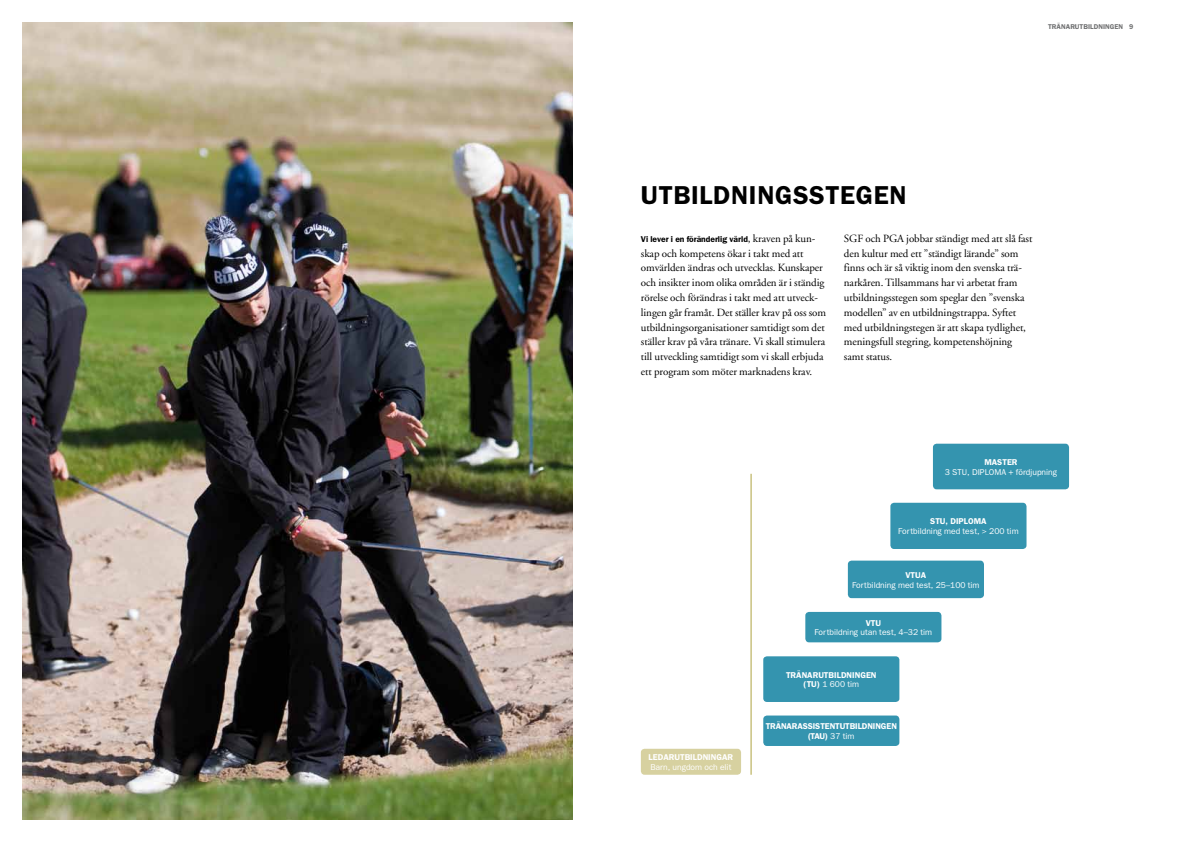
<style>
.page{position:relative;width:1191px;height:842px;background:#fff}
.page>*{position:absolute;margin:0;border:0;box-sizing:border-box;transform-origin:0 0}
.t1{font:600 26px "Franklin Gothic";letter-spacing:.025em;color:#000}
.t2{font:11px/14.8px "Adobe Garamond";letter-spacing:-.005em;color:#000}
.t3{font:8.5px "Franklin Gothic";color:#fff}
.t4{font:600 8.5px/9.7px "Franklin Gothic";color:#fff;text-align:center}
.t5{font:600 8.5px "Franklin Gothic";color:#000}
.t6{font:600 7px "Franklin Gothic";letter-spacing:.005em;color:#707172}
.s1{font-family:"Adobe Garamond Exp";font-weight:400;font-size:11px}
.s2{font-family:"Adobe Garamond";font-weight:400;font-size:11px}
.s3{font-weight:400}
</style>
<div class="page">
<div style="left:933px;top:444px;width:136px;height:45px;background:#3494af;border-radius:4px"></div>
<div style="left:890px;top:503px;width:136px;height:46px;background:#3494af;border-radius:4px"></div>
<div style="left:848px;top:561px;width:136px;height:37px;background:#3494af;border-radius:4px"></div>
<div style="left:763px;top:656px;width:136px;height:46px;background:#3494af;border-radius:4px"></div>
<div style="left:763px;top:715px;width:136px;height:31px;background:#3494af;border-radius:4px"></div>
<div style="left:641px;top:749px;width:100px;height:26px;background:#d7d1a0;border-radius:4px"></div>
<div style="left:805px;top:612px;width:136px;height:30px;background:#3494af;border-radius:4px"></div>
<img style="left:23px;top:23px;width:550px;height:796px">
<hr style="left:750px;top:474px;width:1px;height:301px;background:#afa441">
<p class="t6" style="left:1048px;top:23px;width:87px">TRÄNARUTBILDNINGEN 9</p>
<h1 class="t1" style="left:641px;top:179px;width:267px">UTBILDNINGSSTEGEN</h1>
<p class="t5" style="left:641px;top:234px;width:176px">Vi lever i en föränderlig värld<span class="s1">,</span> <span class="s2">kraven på kun-</span></p>
<p class="t2" style="left:641px;top:246px;width:187px">skap och kompetens ökar i takt med att omvärlden ändras och utvecklas. Kunskaper och insikter inom olika områden är i ständig rörelse och förändras i takt med att utveck&shy;lingen går framåt. Det ställer krav på oss som utbildningsorganisationer samtidigt som det ställer krav på våra tränare. Vi skall stimulera till utveckling samtidigt som vi skall erbjuda ett program som möter marknadens krav.</p>
<p class="t2" style="left:844px;top:231px;width:190px">SGF och PGA jobbar ständigt med att slå fast den kultur med ett ”ständigt lärande” som finns och är så viktig inom den svenska trä&shy;narkåren. Tillsammans har vi arbetat fram utbildningsstegen som speglar den ”svenska modellen” av en utbildningstrappa. Syftet med utbildningstegen är att skapa tydlighet, meningsfull stegring, kompetenshöjning samt status.</p>
<p class="t4" style="left:984px;top:457px;width:35px">MASTER</p>
<p class="t3" style="left:945px;top:467px;width:114px">3 STU, DIPLOMA + fördjupning</p>
<p class="t4" style="left:930px;top:516px;width:58px">STU, DIPLOMA</p>
<p class="t3" style="left:898px;top:526px;width:122px">Fortbildning med test, &gt; 200 tim</p>
<p class="t4" style="left:905px;top:570px;width:22px">VTUA</p>
<p class="t3" style="left:852px;top:580px;width:129px">Fortbildning med test, 25–100 tim</p>
<p class="t4" style="left:865px;top:618px;width:17px">VTU</p>
<p class="t3" style="left:814px;top:628px;width:119px">Fortbildning utan test, 4–32 tim</p>
<p class="t4" style="left:648px;top:752px;width:86px">LEDARUTBILDNINGAR</p>
<p class="t3" style="left:650px;top:762px;width:83px">Barn, ungdom och elit</p>
<p class="t4" style="left:786px;top:670px;width:92px">TRÄNARUTBILDNINGEN (TU) <span class="s3">1 600 tim</span></p>
<p class="t4" style="left:765px;top:721px;width:133px">TRÄNARASSISTENTUTBILDNINGEN (TAU) <span class="s3">37 tim</span></p>
</div>
